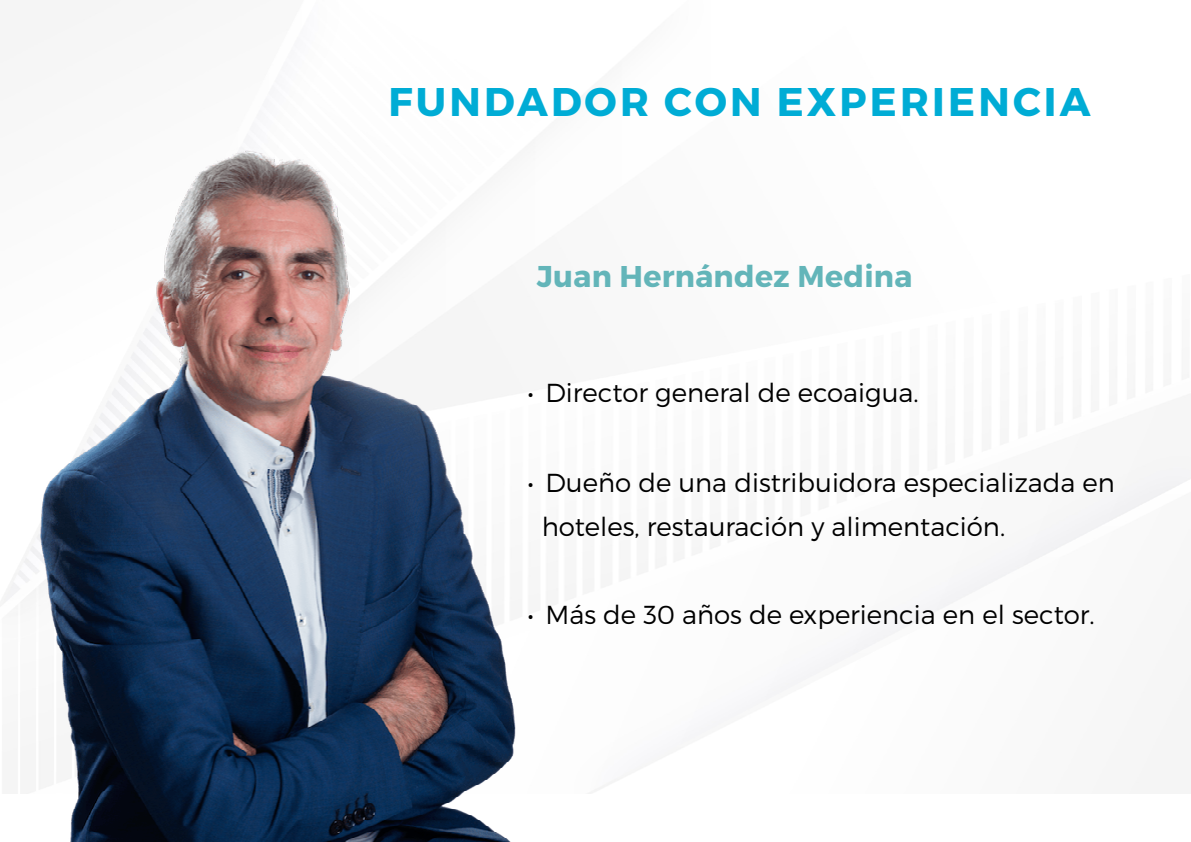
<style>
.page{position:relative;width:1191px;height:842px;background:#fff}
.page>*{position:absolute;margin:0;border:0;box-sizing:border-box;transform-origin:0 0}
.t1{font:700 40px "Montserrat";letter-spacing:.08em;color:#00acd5}
.t2{font:700 30px "Montserrat";letter-spacing:.01em;color:#63b5b9}
.t3{font:300 26px/44px "Montserrat";color:#000}
</style>
<div class="page">
<img style="left:15px;top:78px;width:512px;height:764px">
<h1 class="t1" style="left:388px;top:77px;width:703px">FUNDADOR CON EXPERIENCIA</h1>
<p class="t2" style="left:537px;top:258px;width:377px">Juan Hernández Medina</p>
<p class="t3" style="left:527px;top:370px;width:393px">• Director general de ecoaigua.</p>
<p class="t3" style="left:541px;top:460px;width:575px;text-indent:-14px">• Dueño de una distribuidora especializada en hoteles, restauración y alimentación.</p>
<p class="t3" style="left:527px;top:592px;width:568px">• Más de 30 años de experiencia en el sector.</p>
</div>
